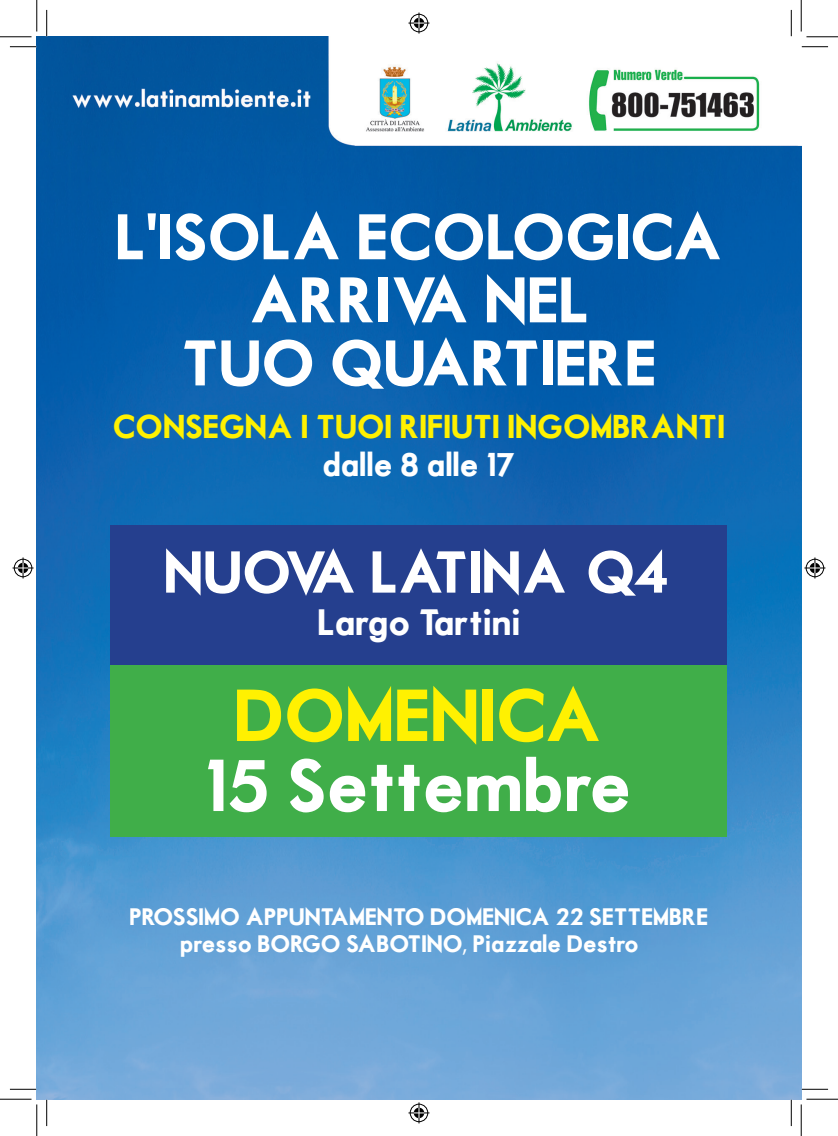
<style>
.page{position:relative;width:838px;height:1136px;background:#fff}
.page>*{position:absolute;margin:0;border:0;box-sizing:border-box;transform-origin:0 0}
.t1{font:70px "Motor Oil 1937 M54";color:#fff}
.t2{font:70px "Motor Oil 1937 M54";color:#fff101}
.t3{font:61.25px/63px "Motor Oil 1937 M54";color:#fff;text-align:center}
.t4{font:56.18px "Motor Oil 1937 M54";color:#fff}
.t5{font:35px "Motor Oil 1937 M54";color:#fff}
.t6{font:31.5px "Motor Oil 1937 M54";color:#fff101}
.t7{font:31.5px "Motor Oil 1937 M54";color:#fff}
.t8{font:22.75px/27.3px "Motor Oil 1937 M54";color:#fff;text-align:center}
.s1{font-family:"Myriad";font-weight:700}
.s2{font-family:"Myriad"}
</style>
<div class="page">
<img style="left:37px;top:37px;width:764px;height:1061px">
<div style="left:111px;top:525px;width:616px;height:139px;background:#253f8e"></div>
<div style="left:111px;top:665px;width:616px;height:172px;background:#40ae49"></div>
<svg style="left:10px;top:46px;width:26px;height:1px"></svg>
<svg style="left:801px;top:46px;width:27px;height:1px"></svg>
<svg style="left:10px;top:1088px;width:26px;height:1px"></svg>
<svg style="left:801px;top:1088px;width:27px;height:1px"></svg>
<svg style="left:46px;top:10px;width:1px;height:26px"></svg>
<svg style="left:46px;top:1099px;width:1px;height:26px"></svg>
<svg style="left:790px;top:10px;width:1px;height:26px"></svg>
<svg style="left:790px;top:1099px;width:1px;height:26px"></svg>
<hr style="left:0;top:36px;width:32px;height:1px;background:#000">
<hr style="left:806px;top:36px;width:31px;height:1px;background:#000">
<hr style="left:0;top:1098px;width:32px;height:1px;background:#000">
<hr style="left:806px;top:1098px;width:31px;height:1px;background:#000">
<hr style="left:36px;top:0;width:1px;height:31px;background:#000">
<hr style="left:36px;top:1104px;width:1px;height:31px;background:#000">
<hr style="left:800px;top:0;width:1px;height:31px;background:#000">
<hr style="left:800px;top:1104px;width:1px;height:31px;background:#000">
<svg style="left:408px;top:13px;width:21px;height:21px"></svg>
<svg style="left:408px;top:1102px;width:21px;height:21px"></svg>
<svg style="left:13px;top:557px;width:21px;height:21px"></svg>
<svg style="left:804px;top:557px;width:21px;height:21px"></svg>
<h2 class="t3" style="left:115px;top:209px;width:609px">L<span class="s1">'</span>ISOLA ECOLOGICA<br>ARRIVA NEL<br>TUO QUARTIERE</h2>
<h3 class="t6" style="left:113px;top:412px;width:613px">CONSEGNA I TUOI RIFIUTI INGOMBRANTI</h3>
<h3 class="t7" style="left:322px;top:450px;width:195px">dalle 8 alle 17</h3>
<h3 class="t4" style="left:164px;top:547px;width:512px">NUOVA LATINA (Q4)</h3>
<h3 class="t5" style="left:317px;top:606px;width:205px">Largo Tartini</h3>
<h1 class="t2" style="left:234px;top:684px;width:369px">DOMENICA</h1>
<h1 class="t1" style="left:205px;top:754px;width:427px">15 Settembre</h1>
<p class="t8" style="left:129px;top:904px;width:580px">PROSSIMO APPUNTAMENTO DOMENICA 22 SETTEMBRE presso BORGO SABOTINO<span class="s2">,</span> Piazzale Destro :</p>
</div>
